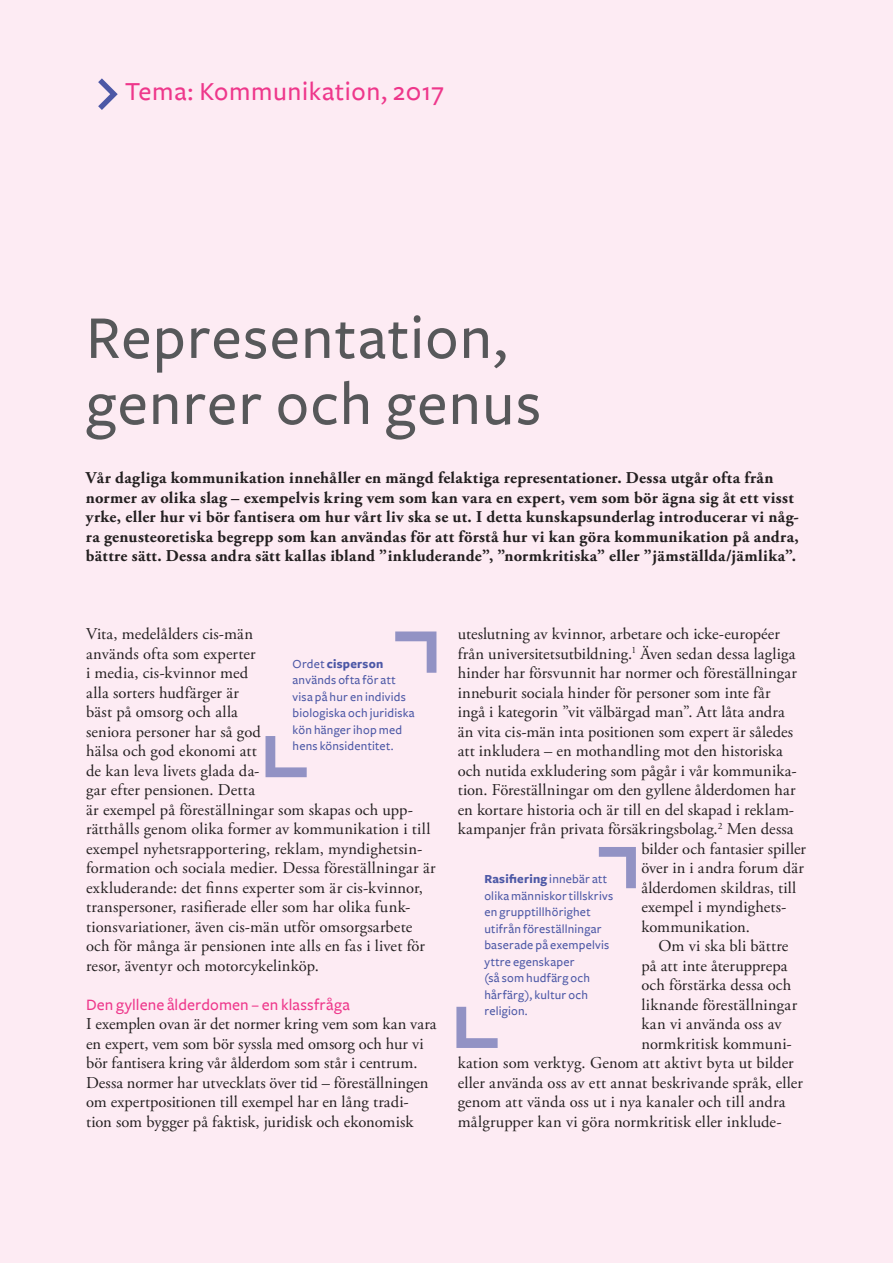
<style>
.page{position:relative;width:893px;height:1263px;background:#fdebf3}
.page>*{position:absolute;margin:0;border:0;box-sizing:border-box;transform-origin:0 0}
.t1{font:500 63px/66px "Freight Sans";letter-spacing:.02em;color:#57585a}
.t2{font:500 27px "Freight Sans";letter-spacing:.02em;color:#ee378b}
.t3{font:16.5px/19.5px "Adobe Garamond Pro";letter-spacing:.005em;color:#231f20}
.t4{font:700 16.5px/19.5px "Adobe Garamond Pro";letter-spacing:.02em;color:#231f20}
.t5{font:500 16.5px "Freight Sans";letter-spacing:.005em;color:#ee378b}
.t6{font:500 12.75px/16.5px "Freight Sans";letter-spacing:.015em;color:#4c58a6}
.s1{font-weight:700}
</style>
<div class="page">
<svg style="left:98px;top:78px;width:20px;height:32px"></svg>
<svg style="left:265px;top:736px;width:42px;height:41px;background:#d1c6df"></svg>
<svg style="left:395px;top:631px;width:41px;height:42px;background:#d1c7e0"></svg>
<svg style="left:456px;top:1007px;width:42px;height:41px;background:#d0c6df"></svg>
<svg style="left:599px;top:847px;width:37px;height:41px;background:#cdc3de"></svg>
<h2 class="t2" style="left:125px;top:76px;width:320px">Tema: Kommunikation, 2017</h2>
<h1 class="t1" style="left:86px;top:306px;width:457px">Representation, genrer och genus</h1>
<p class="t4" style="left:86px;top:468px;width:715px">Vår dagliga kommunikation innehåller en mängd felaktiga representationer. Dessa utgår ofta från normer av olika slag – exempelvis kring vem som kan vara en expert, vem som bör ägna sig åt ett visst yrke, eller hur vi bör fantisera om hur vårt liv ska se ut. I detta kunskapsunderlag introducerar vi någ&shy;ra genusteoretiska begrepp som kan användas för att förstå hur vi kan göra kommunikation på andra, bättre sätt. Dessa andra sätt kallas ibland ”inkluderande”, ”normkritiska” eller ”jämställda/jämlika”.</p>
<p class="t3" style="left:86px;top:625px;width:351px">Vita, medelålders cis-män<br>används ofta som experter<br>i media, cis-kvinnor med<br>alla sorters hudfärger är<br>bäst på omsorg och alla<br>seniora personer har så god<br>hälsa och god ekonomi att<br>de kan leva livets glada da-<br>gar efter pensionen. Detta<br>är exempel på föreställningar som skapas och upp&shy;rätthålls genom olika former av kommunikation i till exempel nyhetsrapportering, reklam, myndighetsin&shy;formation och sociala medier. Dessa föreställningar är exkluderande: det finns experter som är cis-kvinnor, transpersoner, rasifierade eller som har olika funk&shy;tionsvariationer, även cis-män utför omsorgsarbete och för många är pensionen inte alls en fas i livet för resor, äventyr och motorcykelinköp.</p>
<p class="t5" style="left:86px;top:995px;width:265px">Den gyllene ålderdomen – en klassfråga</p>
<p class="t3" style="left:86px;top:1015px;width:352px">I exemplen ovan är det normer kring vem som kan vara en expert, vem som bör syssla med omsorg och hur vi bör fantisera kring vår ålderdom som står i centrum.<br>Dessa normer har utvecklats över tid – föreställningen om expertpositionen till exempel har en lång tradi&shy;tion som bygger på faktisk, juridisk och ekonomisk</p>
<p class="t6" style="left:293px;top:655px;width:124px">Ordet <span class="s1">cisperson </span>används ofta för att visa på hur en individs biologiska och juridiska kön hänger ihop med hens könsidentitet.</p>
<p class="t3" style="left:458px;top:625px;width:324px">uteslutning av kvinnor, arbetare och icke-européer</p>
<p class="t3" style="left:458px;top:644px;width:339px">från universitetsutbildning.<sup>1</sup> Även sedan dessa lagliga</p>
<p class="t3" style="left:458px;top:664px;width:341px">hinder har försvunnit har normer och föreställningar</p>
<p class="t3" style="left:458px;top:683px;width:315px">inneburit sociala hinder för personer som inte får</p>
<p class="t3" style="left:458px;top:703px;width:329px">ingå i kategorin ”vit välbärgad man”. Att låta andra</p>
<p class="t3" style="left:458px;top:722px;width:337px">än vita cis-män inta positionen som expert är således</p>
<p class="t3" style="left:458px;top:742px;width:327px">att inkludera – en mothandling mot den historiska</p>
<p class="t3" style="left:458px;top:761px;width:340px">och nutida exkludering som pågår i vår kommunika-</p>
<p class="t3" style="left:458px;top:781px;width:339px">tion. Föreställningar om den gyllene ålderdomen har</p>
<p class="t3" style="left:458px;top:800px;width:338px">en kortare historia och är till en del skapad i reklam-</p>
<p class="t3" style="left:458px;top:820px;width:337px">kampanjer från privata försäkringsbolag.<sup>2</sup> Men dessa</p>
<p class="t3" style="left:641px;top:839px;width:166px">bilder och fantasier spiller</p>
<p class="t3" style="left:641px;top:859px;width:164px">över in i andra forum där</p>
<p class="t3" style="left:641px;top:878px;width:156px">ålderdomen skildras, till</p>
<p class="t3" style="left:641px;top:898px;width:147px">exempel i myndighets-</p>
<p class="t3" style="left:641px;top:917px;width:110px">kommunikation.</p>
<p class="t3" style="left:658px;top:937px;width:132px">Om vi ska bli bättre</p>
<p class="t3" style="left:641px;top:956px;width:148px">på att inte återupprepa</p>
<p class="t3" style="left:641px;top:976px;width:151px">och förstärka dessa och</p>
<p class="t3" style="left:641px;top:995px;width:157px">liknande föreställningar</p>
<p class="t3" style="left:641px;top:1015px;width:142px">kan vi använda oss av</p>
<p class="t3" style="left:641px;top:1034px;width:152px">normkritisk kommuni-</p>
<p class="t3" style="left:458px;top:1054px;width:337px">kation som verktyg. Genom att aktivt byta ut bilder</p>
<p class="t3" style="left:458px;top:1073px;width:347px">eller använda oss av ett annat beskrivande språk, eller</p>
<p class="t3" style="left:458px;top:1093px;width:329px">genom att vända oss ut i nya kanaler och till andra</p>
<p class="t3" style="left:458px;top:1112px;width:325px">målgrupper kan vi göra normkritisk eller inklude-</p>
<p class="t6" style="left:484px;top:871px;width:130px"><span class="s1">Rasifiering</span> innebär att olika människor tillskrivs en grupptillhörighet utifrån föreställningar baserade på exempelvis yttre egenskaper<br>(så som hudfärg och hårfärg), kultur och religion.</p>
</div>
